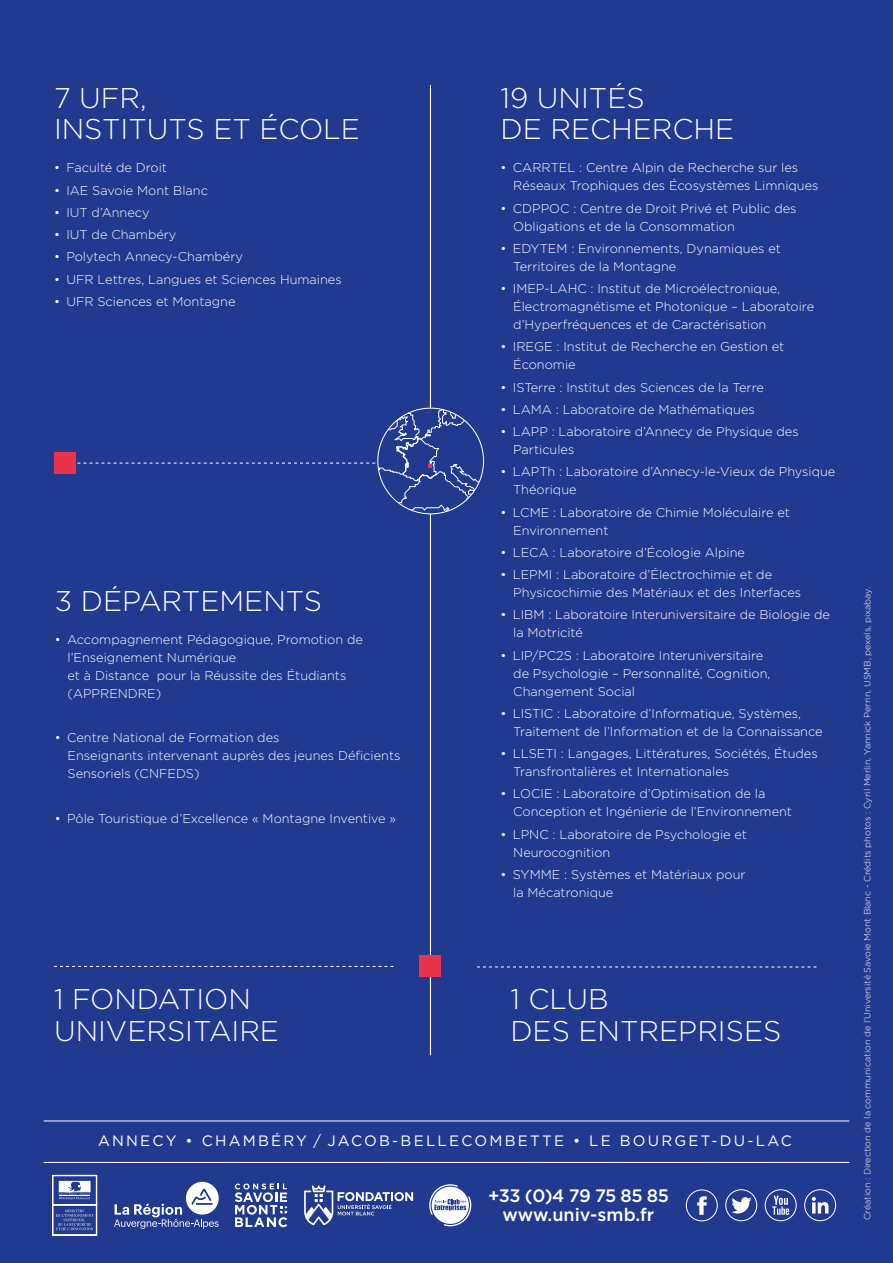
<style>
.page{position:relative;width:893px;height:1263px;background:#213a8f}
.page>*{position:absolute;margin:0;border:0;box-sizing:border-box;transform-origin:0 0}
.t1{font:300 28.5px/31.5px "Gotham";color:#fff}
.t2{font:500 18px/19.5px "Gotham";letter-spacing:-.01em;color:#fff;text-align:center}
.t3{font:15px "Gotham";letter-spacing:.15em;color:#fff}
.t4{font:300 12.75px/18px "Gotham";color:#fff}
.t5{font:300 9px "Gotham";color:#fff}
</style>
<div class="page">
<svg style="left:54px;top:966px;width:340px;height:1px"></svg>
<svg style="left:477px;top:966px;width:339px;height:1px"></svg>
<hr style="left:430px;top:85px;width:1px;height:970px;background:#fff">
<svg style="left:65px;top:408px;width:418px;height:106px"></svg>
<div style="left:55px;top:452px;width:21px;height:21px;background:#e7344c"></div>
<div style="left:420px;top:955px;width:21px;height:22px;background:#e7344c"></div>
<hr style="left:44px;top:1162px;width:805px;height:1px;background:#fff">
<svg style="left:429px;top:1184px;width:42px;height:42px"></svg>
<svg style="left:114px;top:1182px;width:105px;height:47px"></svg>
<svg style="left:235px;top:1183px;width:53px;height:44px"></svg>
<svg style="left:52px;top:1175px;width:45px;height:60px"></svg>
<div style="left:686px;top:1190px;width:31px;height:31px;border:1px solid #fff;border-radius:50%"></div>
<svg style="left:697px;top:1196px;width:10px;height:19px"></svg>
<svg style="left:731px;top:1197px;width:20px;height:16px"></svg>
<div style="left:726px;top:1189px;width:31px;height:32px;border:1px solid #fff;border-radius:50%"></div>
<div style="left:765px;top:1189px;width:31px;height:32px;border:1px solid #fff;border-radius:50%"></div>
<svg style="left:772px;top:1195px;width:17px;height:20px"></svg>
<div style="left:804px;top:1189px;width:32px;height:32px;border:1px solid #fff;border-radius:50%"></div>
<svg style="left:812px;top:1197px;width:16px;height:16px"></svg>
<svg style="left:304px;top:1185px;width:109px;height:40px"></svg>
<hr style="left:44px;top:1120px;width:805px;height:1px;background:#fff">
<h1 class="t1" style="left:54px;top:81px;width:308px">7 UFR,<br>INSTITUTS ET ÉCOLE</h1>
<p class="t4" style="left:54px;top:158px;width:115px">• Faculté de Droit</p>
<p class="t4" style="left:54px;top:181px;width:155px">• IAE Savoie Mont Blanc</p>
<p class="t4" style="left:54px;top:203px;width:97px">• IUT d’Annecy</p>
<p class="t4" style="left:54px;top:225px;width:124px">• IUT de Chambéry</p>
<p class="t4" style="left:54px;top:247px;width:190px">• Polytech Annecy-Chambéry</p>
<p class="t4" style="left:54px;top:270px;width:289px">• UFR Lettres, Langues et Sciences Humaines</p>
<p class="t4" style="left:54px;top:292px;width:183px">• UFR Sciences et Montagne</p>
<h1 class="t1" style="left:55px;top:584px;width:269px">3 DÉPARTEMENTS</h1>
<p class="t4" style="left:68px;top:630px;width:297px;text-indent:-13px">• Accompagnement Pédagogique, Promotion de l’Enseignement Numérique<br>et à Distance pour la Réussite des Étudiants (APPRENDRE)</p>
<p class="t4" style="left:68px;top:728px;width:334px;text-indent:-13px">• Centre National de Formation des<br>Enseignants intervenant auprès des jeunes Déficients<br>Sensoriels (CNFEDS)</p>
<p class="t4" style="left:55px;top:809px;width:343px">• Pôle Touristique d’Excellence « Montagne Inventive »</p>
<h1 class="t1" style="left:54px;top:983px;width:227px">1 FONDATION<br>UNIVERSITAIRE</h1>
<h1 class="t1" style="left:500px;top:81px;width:235px">19 UNITÉS<br>DE RECHERCHE</h1>
<p class="t4" style="left:513px;top:158px;width:307px;text-indent:-13px">• CARRTEL : Centre Alpin de Recherche sur les<br>Réseaux Trophiques des Écosystèmes Limniques</p>
<p class="t4" style="left:513px;top:199px;width:285px;text-indent:-13px">• CDPPOC : Centre de Droit Privé et Public des<br>Obligations et de la Consommation</p>
<p class="t4" style="left:513px;top:239px;width:269px;text-indent:-13px">• EDYTEM : Environnements, Dynamiques et<br>Territoires de la Montagne</p>
<p class="t4" style="left:513px;top:279px;width:302px;text-indent:-13px">• IMEP-LAHC : Institut de Microélectronique,<br>Électromagnétisme et Photonique – Laboratoire d’Hyperfréquences et de Caractérisation</p>
<p class="t4" style="left:513px;top:337px;width:273px;text-indent:-13px">• IREGE : Institut de Recherche en Gestion et<br>Économie</p>
<p class="t4" style="left:500px;top:378px;width:265px">• ISTerre : Institut des Sciences de la Terre</p>
<p class="t4" style="left:500px;top:400px;width:256px">• LAMA : Laboratoire de Mathématiques</p>
<p class="t4" style="left:513px;top:422px;width:287px;text-indent:-13px">• LAPP : Laboratoire d’Annecy de Physique des<br>Particules</p>
<p class="t4" style="left:513px;top:462px;width:324px;text-indent:-13px">• LAPTh : Laboratoire d’Annecy-le-Vieux de Physique<br>Théorique</p>
<p class="t4" style="left:513px;top:503px;width:278px;text-indent:-13px">• LCME : Laboratoire de Chimie Moléculaire et<br>Environnement</p>
<p class="t4" style="left:500px;top:543px;width:246px">• LECA : Laboratoire d’Écologie Alpine</p>
<p class="t4" style="left:513px;top:565px;width:289px;text-indent:-13px">• LEPMI : Laboratoire d’Électrochimie et de<br>Physicochimie des Matériaux et des Interfaces</p>
<p class="t4" style="left:513px;top:606px;width:318px;text-indent:-13px">• LIBM : Laboratoire Interuniversitaire de Biologie de la Motricité</p>
<p class="t4" style="left:513px;top:646px;width:259px;text-indent:-13px">• LIP/PC2S : Laboratoire Interuniversitaire de Psychologie – Personnalité, Cognition,<br>Changement Social</p>
<p class="t4" style="left:513px;top:704px;width:311px;text-indent:-13px">• LISTIC : Laboratoire d’Informatique, Systèmes,<br>Traitement de l’Information et de la Connaissance</p>
<p class="t4" style="left:513px;top:744px;width:306px;text-indent:-13px">• LLSETI : Langages, Littératures, Sociétés, Études<br>Transfrontalières et Internationales</p>
<p class="t4" style="left:513px;top:785px;width:280px;text-indent:-13px">• LOCIE : Laboratoire d’Optimisation de la<br>Conception et Ingénierie de l’Environnement</p>
<p class="t4" style="left:513px;top:825px;width:235px;text-indent:-13px">• LPNC : Laboratoire de Psychologie et<br>Neurocognition</p>
<p class="t4" style="left:513px;top:865px;width:234px;text-indent:-13px">• SYMME : Systèmes et Matériaux pour la Mécatronique</p>
<h1 class="t1" style="left:510px;top:983px;width:272px">1 CLUB<br>DES ENTREPRISES</h1>
<p class="t3" style="left:98px;top:1131px;width:695px">ANNECY • CHAMBÉRY / JACOB-BELLECOMBETTE • LE BOURGET-DU-LAC</p>
<h2 class="t2" style="left:488px;top:1185px;width:182px">+33 (0)4 79 75 85 85 www.univ-smb.fr</h2>
<p class="t5" style="left:861px;top:1220px;width:635px;rotate:-90deg">Création : Direction de la communication de l’Université Savoie Mont Blanc - Crédits photos : Cyril Merlin, Yannick Perrin, USMB, pexels, pixabay.</p>
</div>
